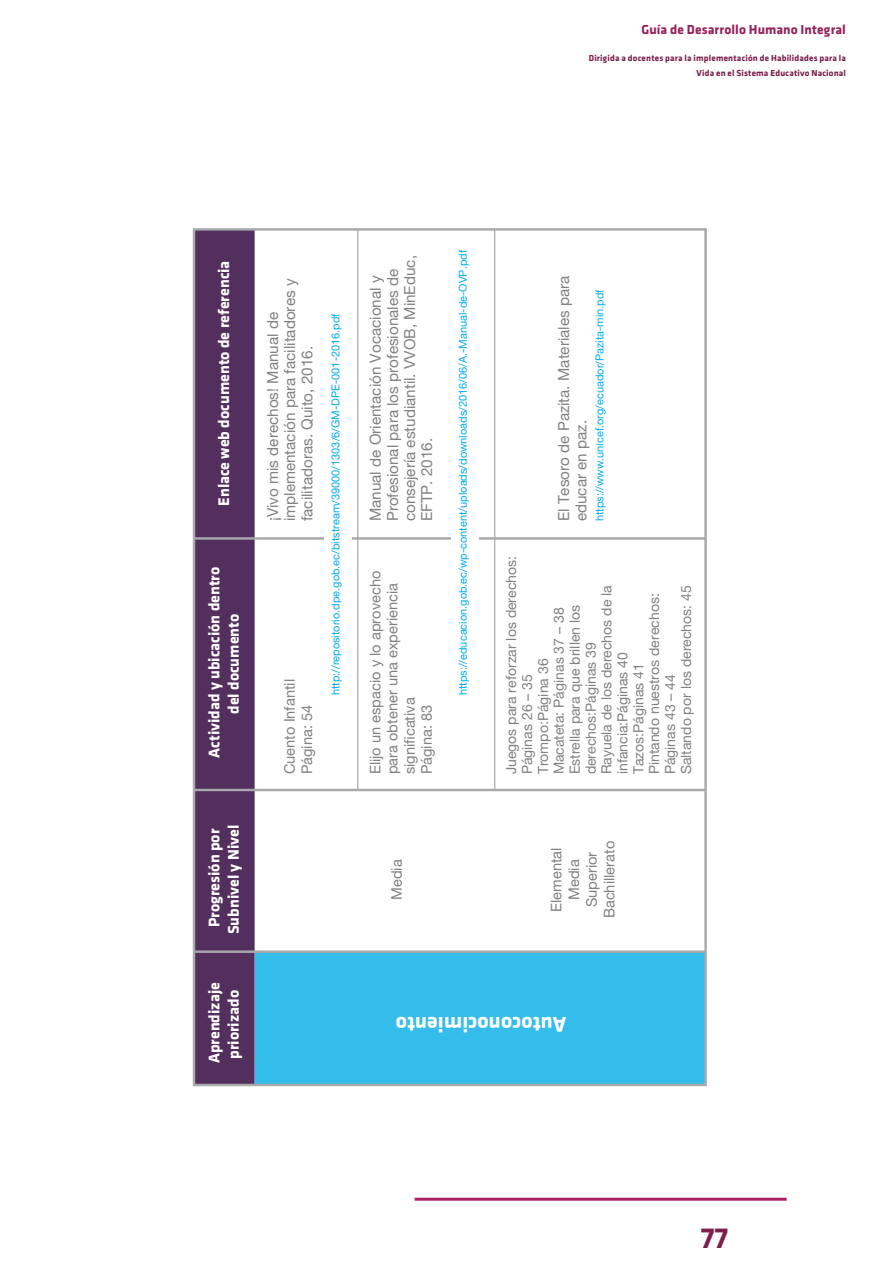
<style>
.page{position:relative;width:893px;height:1263px;background:#fff}
.page>*{position:absolute;margin:0;border:0;box-sizing:border-box;transform-origin:0 0}
.t1{font:700 30px "Klavika";color:#7b204b}
.t2{font:22.05px "Klavika Bold Bold OSF";color:#fff}
.t3{font:15.9px/19.2px "Klavika Bold Bold OSF";color:#fff;text-align:center}
.t4{font:15.3px/17.1px "Helvetica Neue LT Std";color:#808285}
.t5{font:14.7px/17.1px "Helvetica Neue LT Std";color:#808285}
.t6{font:14.1px/15.9px "Helvetica Neue LT Std";color:#808285}
.t7{font:700 13.5px "Klavika";letter-spacing:.005em;color:#96215a}
.t8{font:10.95px "Helvetica Neue LT Std";color:#00aeef}
.t9{font:700 9px/15px "Klavika";letter-spacing:.02em;color:#7b204b;text-align:right}
</style>
<div class="page">
<hr style="left:415px;top:1198px;width:372px;height:3px;background:#ad2167">
<div style="left:196px;top:231px;width:59px;height:852px;background:#532f5d"></div>
<div style="left:255px;top:952px;width:451px;height:133px;background:#34bdeb"></div>
<hr style="left:194px;top:950px;width:512px;height:3px;background:#a8a9ad">
<hr style="left:194px;top:789px;width:512px;height:2px;background:#a8a9ad">
<hr style="left:194px;top:537px;width:512px;height:3px;background:#a8a9ad">
<hr style="left:357px;top:230px;width:1px;height:560px;background:#a8a9ad">
<hr style="left:494px;top:230px;width:1px;height:560px;background:#a8a9ad">
<div style="left:324px;top:280px;width:28px;height:435px;background:#fff"></div>
<div style="left:451px;top:280px;width:28px;height:435px;background:#fff"></div>
<p class="t7" style="left:642px;top:22px;width:206px">Guía de Desarrollo Humano Integral</p>
<p class="t9" style="left:589px;top:50px;width:259px">Dirigida a docentes para la implementación de Habilidades para la<br>Vida en el Sistema Educativo Nacional</p>
<p class="t3" style="left:214px;top:506px;width:247px;rotate:-90deg">Enlace web documento de referencia</p>
<p class="t3" style="left:205px;top:758px;width:192px;rotate:-90deg">Actividad y ubicación dentro del documento</p>
<p class="t3" style="left:205px;top:934px;width:111px;rotate:-90deg">Progresión por<br>Subnivel y Nivel</p>
<p class="t3" style="left:205px;top:1063px;width:82px;text-align:left;rotate:-90deg">Aprendizaje priorizado</p>
<p class="t4" style="left:264px;top:521px;width:244px;rotate:-90deg">¡Vivo mis derechos! Manual de implementación para facilitadores y facilitadoras. Quito, 2016.</p>
<p class="t5" style="left:281px;top:774px;width:97px;rotate:-90deg">Cuento Infantil<br>Página: 54</p>
<p class="t8" style="left:329px;top:695px;width:384px;rotate:-90deg">http://repositorio.dpe.gob.ec/bitstream/39000/1303/6/GM-DPE-001-2016.pdf</p>
<p class="t4" style="left:367px;top:521px;width:268px;rotate:-90deg">Manual de Orientación Vocacional y<br>Profesional para los profesionales de consejería estudiantil. VVOB, MinEduc,<br>EFTP. 2016.</p>
<p class="t5" style="left:366px;top:774px;width:205px;rotate:-90deg">Elijo un espacio y lo aprovecho para obtener una experiencia signi cativa<br>Página: 83</p>
<p class="t8" style="left:456px;top:695px;width:447px;rotate:-90deg">https://educacion.gob.ec/wp-content/uploads/downloads/2016/06/A.-Manual-de-OVP.pdf</p>
<p class="t5" style="left:388px;top:900px;width:42px;rotate:-90deg">Media</p>
<p class="t4" style="left:555px;top:521px;width:247px;rotate:-90deg">El Tesoro de Pazita. Materiales para educar en paz.</p>
<p class="t8" style="left:593px;top:521px;width:234px;rotate:-90deg">https://www.unicef.org/ecuador/Pazita-min.pdf</p>
<p class="t6" style="left:503px;top:774px;width:220px;rotate:-90deg">Juegos para reforzar los derechos:<br>Páginas 26 – 35<br>Trompo:Página 36<br>Macateta: Páginas 37 – 38<br>Estrella para que brillen los derechos:Páginas 39<br>Rayuela de los derechos de la infancia:Páginas 40<br>Tazos:Páginas 41<br>Pintando nuestros derechos:<br>Páginas 43 – 44<br>Saltando por los derechos: 45</p>
<p class="t5" style="left:547px;top:918px;width:79px;line-height:17.5px;text-align:center;rotate:-90deg">Elemental<br>Media<br>Superior<br>Bachillerato</p>
<p class="t2" style="left:567px;top:1036px;width:172px;rotate:-180deg">Autoconocimiento</p>
<h1 class="t1" style="left:701px;top:1222px;width:29px">77</h1>
</div>
